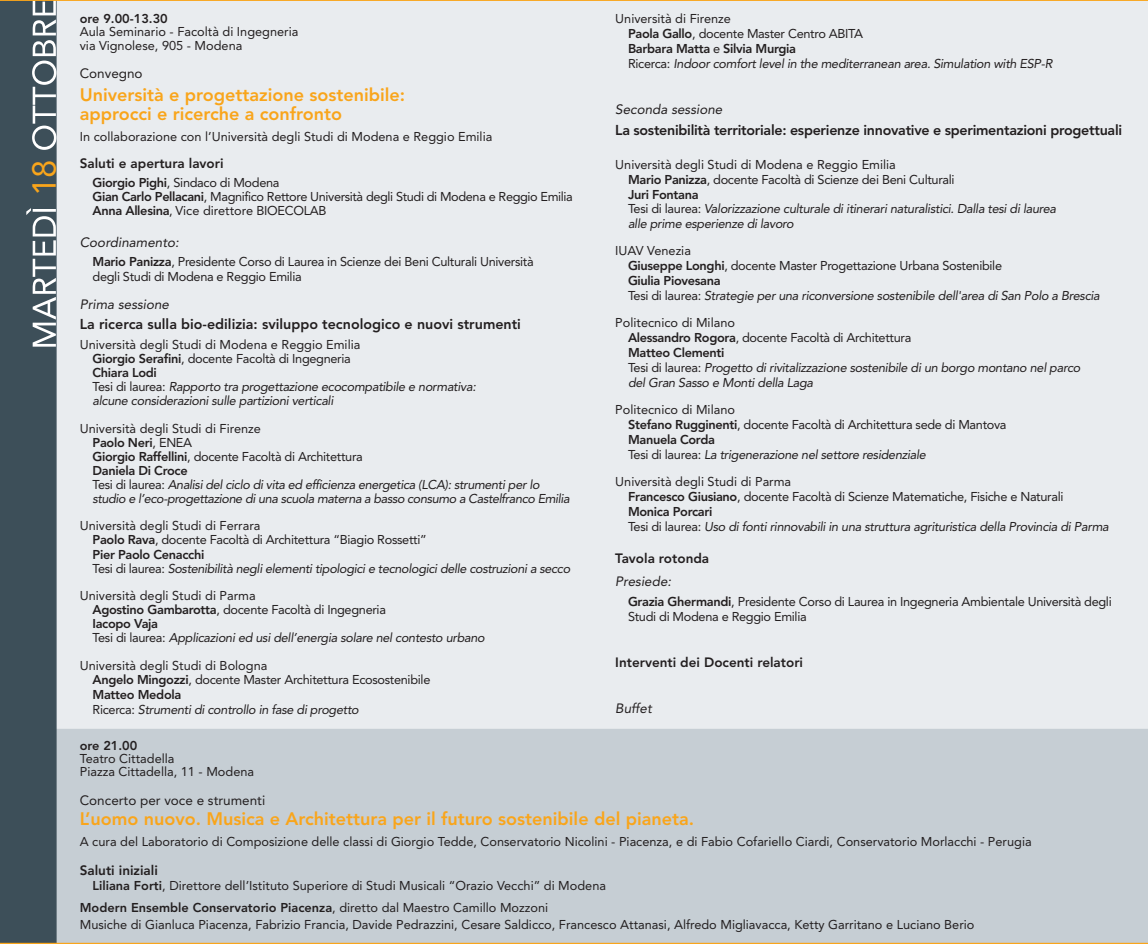
<style>
.page{position:relative;width:1148px;height:944px;background:#fff}
.page>*{position:absolute;margin:0;border:0;box-sizing:border-box;transform-origin:0 0}
.t1{font:33px "Avenir";color:#f9a51b}
.t2{font:800 18px/18.9px "Avenir";color:#f9a51b}
.t3{font:800 14.25px "Avenir";letter-spacing:-.02em;color:#231f20}
.t4{font:800 14.25px "Avenir";color:#231f20}
.t5{font:800 13.5px "Avenir";color:#231f20}
.t6{font:italic 13.5px "Avenir";color:#231f20}
.t7{font:13.5px "Avenir";color:#231f20}
.t8{font:12.75px/14.9px "Avenir";letter-spacing:-.025em;color:#231f20}
.t9{font:12.75px/14.9px "Avenir";color:#231f20}
.t10{font:italic 12.75px/14.1px "Avenir";letter-spacing:-.025em;color:#231f20}
.t11{font:12.75px/14.1px "Avenir";letter-spacing:-.03em;color:#231f20}
.t12{font:800 12.75px "Avenir";color:#231f20}
.s1{font-weight:800}
.s2{font-style:normal}
.s3{font-weight:800;font-style:normal}
.s4{font-style:italic}
</style>
<div class="page">
<div style="left:57px;top:1px;width:1091px;height:727px;background:#e9ecef"></div>
<div style="left:57px;top:728px;width:1091px;height:214px;background:#c6ced4"></div>
<div style="left:0;top:1px;width:57px;height:941px;background:#3d4f59"></div>
<svg style="left:26px;top:208px;width:30px;height:138px"></svg>
<svg style="left:32px;top:1px;width:24px;height:149px"></svg>
<hr style="left:0;top:942px;width:1148px;height:2px;background:#f9a51b">
<hr style="left:0;top:0;width:1148px;height:1px;background:#f9a51b">
<h1 class="t1" style="left:27px;top:196px;width:38px;rotate:-90deg">18</h1>
<p class="t12" style="left:80px;top:12px;width:90px">ore 9.00-13.30</p>
<p class="t9" style="left:80px;top:25px;width:220px;line-height:13.4px">Aula Seminario - Facoltà di Ingegneria via Vignolese, 905 - Modena</p>
<p class="t7" style="left:80px;top:66px;width:64px">Convegno</p>
<h2 class="t2" style="left:80px;top:85px;width:327px">Università e progettazione sostenibile: approcci e ricerche a confronto</h2>
<p class="t9" style="left:80px;top:129px;width:414px">In collaborazione con l’Università degli Studi di Modena e Reggio Emilia</p>
<p class="t5" style="left:80px;top:156px;width:145px">Saluti e apertura lavori</p>
<p class="t11" style="left:93px;top:175px;width:482px"><span class="s1">Giorgio Pighi</span>, Sindaco di Modena<br><span class="s1">Gian Carlo Pellacani</span>, Magnifico Rettore Università degli Studi di Modena e Reggio Emilia<br><span class="s1">Anna Allesina</span>, Vice direttore BIOECOLAB</p>
<p class="t6" style="left:80px;top:235px;width:101px">Coordinamento:</p>
<p class="t8" style="left:93px;top:254px;width:442px"><span class="s1">Mario Panizza</span>, Presidente Corso di Laurea in Scienze dei Beni Culturali Università degli Studi di Modena e Reggio Emilia</p>
<p class="t6" style="left:80px;top:297px;width:91px">Prima sessione</p>
<p class="t4" style="left:80px;top:317px;width:443px">La ricerca sulla bio-edilizia: sviluppo tecnologico e nuovi strumenti</p>
<p class="t10" style="left:93px;top:338px;width:385px;text-indent:-13px"><span class="s2">Università degli Studi di Modena e Reggio Emilia<br></span><span class="s3">Giorgio Serafini</span><span class="s2">, docente Facoltà di Ingegneria<br></span><span class="s3">Chiara Lodi<br></span><span class="s2">Tesi di laurea:</span> Rapporto tra progettazione ecocompatibile e normativa: alcune considerazioni sulle partizioni verticali</p>
<p class="t10" style="left:93px;top:421px;width:478px;text-indent:-13px"><span class="s2">Università degli Studi di Firenze<br></span><span class="s3">Paolo Neri</span><span class="s2">, ENEA<br></span><span class="s3">Giorgio Raffellini</span><span class="s2">, docente Facoltà di Architettura<br></span><span class="s3">Daniela Di Croce<br></span><span class="s2">Tesi di laurea:</span> Analisi del ciclo di vita ed efficienza energetica (LCA): strumenti per lo studio e l’eco-progettazione di una scuola materna a basso consumo a Castelfranco Emilia</p>
<p class="t8" style="left:93px;top:519px;width:479px;line-height:14.1px;text-indent:-13px">Università degli Studi di Ferrara<br><span class="s1">Paolo Rava</span>, docente Facoltà di Architettura “Biagio Rossetti”<br><span class="s1">Pier Paolo Cenacchi<br></span>Tesi di laurea: <span class="s4">Sostenibilità negli elementi tipologici e tecnologici delle costruzioni a secco</span></p>
<p class="t9" style="left:93px;top:588px;width:394px;line-height:14.1px;text-indent:-13px">Università degli Studi di Parma<br><span class="s1">Agostino Gambarotta</span>, docente Facoltà di Ingegneria<br><span class="s1">Iacopo Vaja<br></span>Tesi di laurea: <span class="s4">Applicazioni ed usi dell’energia solare nel contesto urbano</span></p>
<p class="t8" style="left:93px;top:658px;width:339px;text-indent:-13px">Università degli Studi di Bologna<br><span class="s1">Angelo Mingozzi</span>, docente Master Architettura Ecosostenibile <span class="s1">Matteo Medola<br></span>Ricerca: <span class="s4">Strumenti di controllo in fase di progetto</span></p>
<p class="t10" style="left:628px;top:11px;width:426px;line-height:14.9px;text-indent:-13px"><span class="s2">Università di Firenze<br></span><span class="s3">Paola Gallo</span><span class="s2">, docente Master Centro ABITA<br></span><span class="s3">Barbara Matta</span> <span class="s2">e</span> <span class="s3">Silvia Murgia<br></span><span class="s2">Ricerca:</span> Indoor comfort level in the mediterranean area. Simulation with ESP-R</p>
<p class="t6" style="left:615px;top:102px;width:109px">Seconda sessione</p>
<p class="t3" style="left:615px;top:122px;width:508px">La sostenibilità territoriale: esperienze innovative e sperimentazioni progettuali</p>
<p class="t9" style="left:628px;top:157px;width:429px;text-indent:-13px">Università degli Studi di Modena e Reggio Emilia<br><span class="s1">Mario Panizza</span>, docente Facoltà di Scienze dei Beni Culturali<br><span class="s1">Juri Fontana<br></span>Tesi di laurea: <span class="s4">Valorizzazione culturale di itinerari naturalistici. Dalla tesi di laurea alle prime esperienze di lavoro</span></p>
<p class="t8" style="left:628px;top:244px;width:473px;text-indent:-13px">IUAV Venezia<br><span class="s1">Giuseppe Longhi</span>, docente Master Progettazione Urbana Sostenibile<br><span class="s1">Giulia Piovesana<br></span>Tesi di laurea: <span class="s4">Strategie per una riconversione sostenibile dell'area di San Polo a Brescia</span></p>
<p class="t10" style="left:628px;top:315px;width:454px;line-height:14.9px;text-indent:-13px"><span class="s2">Politecnico di Milano<br></span><span class="s3">Alessandro Rogora</span><span class="s2">, docente Facoltà di Architettura<br></span><span class="s3">Matteo Clementi<br></span><span class="s2">Tesi di laurea:</span> Progetto di rivitalizzazione sostenibile di un borgo montano nel parco del Gran Sasso e Monti della Laga</p>
<p class="t8" style="left:628px;top:402px;width:380px;text-indent:-13px">Politecnico di Milano<br><span class="s1">Stefano Rugginenti</span>, docente Facoltà di Architettura sede di Mantova <span class="s1">Manuela Corda<br></span>Tesi di laurea: <span class="s4">La trigenerazione nel settore residenziale</span></p>
<p class="t8" style="left:628px;top:474px;width:482px;text-indent:-13px">Università degli Studi di Parma<br><span class="s1">Francesco Giusiano</span>, docente Facoltà di Scienze Matematiche, Fisiche e Naturali<br><span class="s1">Monica Porcari<br></span>Tesi di laurea: <span class="s4">Uso di fonti rinnovabili in una struttura agrituristica della Provincia di Parma</span></p>
<p class="t5" style="left:615px;top:551px;width:95px">Tavola rotonda</p>
<p class="t6" style="left:615px;top:574px;width:58px">Presiede:</p>
<p class="t8" style="left:628px;top:594px;width:485px"><span class="s1">Grazia Ghermandi</span>, Presidente Corso di Laurea in Ingegneria Ambientale Università degli<br>Studi di Modena e Reggio Emilia</p>
<p class="t5" style="left:615px;top:654px;width:189px">Interventi dei Docenti relatori</p>
<p class="t6" style="left:615px;top:701px;width:38px">Buffet</p>
<p class="t12" style="left:80px;top:738px;width:59px">ore 21.00</p>
<p class="t9" style="left:80px;top:752px;width:176px;line-height:13.4px">Teatro Cittadella<br>Piazza Cittadella, 11 - Modena</p>
<p class="t7" style="left:80px;top:793px;width:187px">Concerto per voce e strumenti</p>
<h2 class="t2" style="left:80px;top:809px;width:616px">L’uomo nuovo. Musica e Architettura per il futuro sostenibile del pianeta.</h2>
<p class="t9" style="left:80px;top:834px;width:953px">A cura del Laboratorio di Composizione delle classi di Giorgio Tedde, Conservatorio Nicolini - Piacenza, e di Fabio Cofariello Ciardi, Conservatorio Morlacchi - Perugia</p>
<p class="t5" style="left:80px;top:863px;width:80px">Saluti iniziali</p>
<p class="t9" style="left:80px;top:875px;width:528px;line-height:21.6px;text-indent:13px"><span class="s1">Liliana Forti</span>, Direttore dell’Istituto Superiore di Studi Musicali “Orazio Vecchi” di Modena<br><span class="s1">Modern Ensemble Conservatorio Piacenza</span>, diretto dal Maestro Camillo Mozzoni</p>
<p class="t9" style="left:80px;top:917px;width:896px">Musiche di Gianluca Piacenza, Fabrizio Francia, Davide Pedrazzini, Cesare Saldicco, Francesco Attanasi, Alfredo Migliavacca, Ketty Garritano e Luciano Berio</p>
</div>
